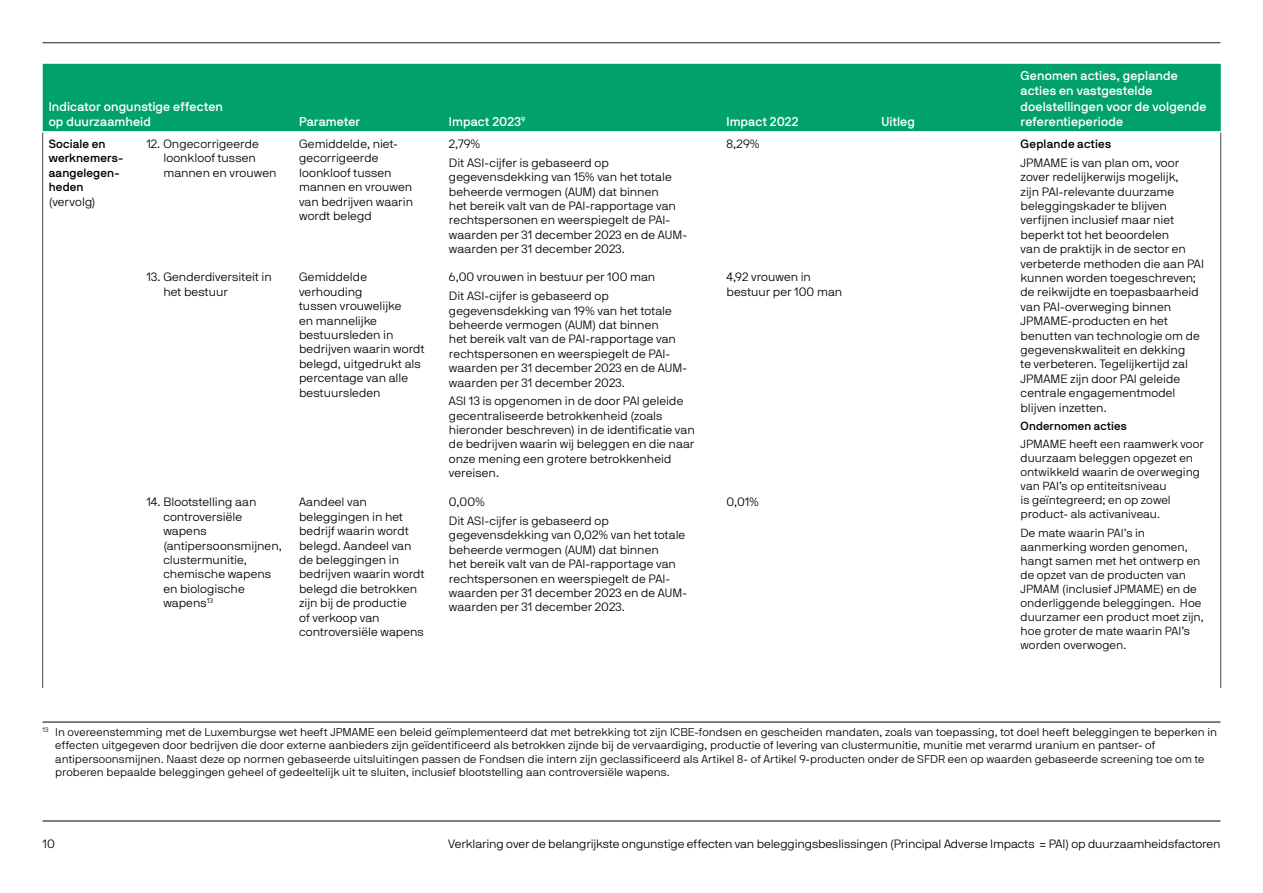
<style>
.page{position:relative;width:1263px;height:893px;background:#fff}
.page>*{position:absolute;margin:0;border:0;box-sizing:border-box;transform-origin:0 0}
.Name_-_8_10{font:12.75px/15.3px "JPMAM Pro Med";letter-spacing:.01em;color:#fff}
.Table_copy_-_8_10{font:12px/14.4px "JPMAM Pro Lig";letter-spacing:.005em;color:#000}
.Table_copy_-_8_10-2{font:12px/14.4px "JPMAM Pro Med";letter-spacing:.01em;color:#000}
.Table_copy_-_8_10-3{font:11.7px/14.1px "JPMAM Pro Lig";letter-spacing:.005em;color:#000}
.Table_copy_-_8_10-4{font:11.7px "JPMAM Pro Med";letter-spacing:.01em;color:#000}
.Source_no_Score_-_7_5_9{font:11.25px/13.5px "JPMAM Pro Lig";letter-spacing:.005em;color:#000}
.s1{font-family:"JPMAM Pro Lig"}
</style>
<div class="page">
<hr style="left:43px;top:821px;width:1177px;height:1px;background:#000">
<hr style="left:43px;top:42px;width:1177px;height:1px;background:#231f20">
<div style="left:43px;top:64px;width:1178px;height:67px;background:#00a16d"></div>
<hr style="left:42px;top:133px;width:1px;height:126px;background:#40464b">
<hr style="left:42px;top:259px;width:1px;height:232px;background:#40464b">
<hr style="left:42px;top:491px;width:1px;height:197px;background:#40464b">
<hr style="left:1220px;top:133px;width:1px;height:126px;background:#40464b">
<hr style="left:1220px;top:259px;width:1px;height:232px;background:#40464b">
<hr style="left:1220px;top:491px;width:1px;height:197px;background:#40464b">
<hr style="left:43px;top:722px;width:1177px;height:1px;background:#000">
<p class="Name_-_8_10" style="left:49px;top:98px;width:176px">Indicator ongunstige effecten op duurzaamheid</p>
<p class="Name_-_8_10" style="left:299px;top:114px;width:63px">Parameter</p>
<p class="Name_-_8_10" style="left:449px;top:114px;width:78px">Impact 2023<sup>9</sup></p>
<p class="Name_-_8_10" style="left:726px;top:114px;width:74px">Impact 2022</p>
<p class="Name_-_8_10" style="left:881px;top:114px;width:35px">Uitleg</p>
<p class="Name_-_8_10" style="left:1020px;top:68px;width:187px">Genomen acties, geplande acties en vastgestelde doelstellingen voor de volgende referentieperiode</p>
<p class="Table_copy_-_8_10-2" style="left:49px;top:137px;width:76px">Sociale en werknemers&shy;aangelegen&shy;heden <span class="s1">(vervolg)</span></p>
<p class="Table_copy_-_8_10" style="left:163px;top:137px;width:115px;text-indent:-17px">12. Ongecorrigeerde loonkloof tussen mannen en vrouwen</p>
<p class="Table_copy_-_8_10" style="left:299px;top:137px;width:115px">Gemiddelde, niet&shy;gecorrigeerde loonkloof tussen mannen en vrouwen van bedrijven waarin wordt belegd</p>
<p class="Table_copy_-_8_10" style="left:449px;top:137px;width:33px">2,79%</p>
<p class="Table_copy_-_8_10" style="left:449px;top:155px;width:240px">Dit ASI-cijfer is gebaseerd op gegevensdekking van 15% van het totale beheerde vermogen (AUM) dat binnen<br>het bereik valt van de PAI-rapportage van rechtspersonen en weerspiegelt de PAI&shy;waarden per 31 december 2023 en de AUM&shy;waarden per 31 december 2023.</p>
<p class="Table_copy_-_8_10" style="left:163px;top:270px;width:110px;text-indent:-17px">13. Genderdiversiteit in het bestuur</p>
<p class="Table_copy_-_8_10" style="left:299px;top:270px;width:127px">Gemiddelde verhouding<br>tussen vrouwelijke<br>en mannelijke bestuursleden in bedrijven waarin wordt belegd, uitgedrukt als percentage van alle bestuursleden</p>
<p class="Table_copy_-_8_10" style="left:449px;top:270px;width:208px">6,00 vrouwen in bestuur per 100 man</p>
<p class="Table_copy_-_8_10" style="left:449px;top:289px;width:240px">Dit ASI-cijfer is gebaseerd op gegevensdekking van 19% van het totale beheerde vermogen (AUM) dat binnen<br>het bereik valt van de PAI-rapportage van rechtspersonen en weerspiegelt de PAI&shy;waarden per 31 december 2023 en de AUM&shy;waarden per 31 december 2023.</p>
<p class="Table_copy_-_8_10" style="left:449px;top:394px;width:247px">ASI 13 is opgenomen in de door PAI geleide gecentraliseerde betrokkenheid (zoals hieronder beschreven) in de identificatie van de bedrijven waarin wij beleggen en die naar onze mening een grotere betrokkenheid vereisen.</p>
<p class="Table_copy_-_8_10" style="left:163px;top:495px;width:120px;text-indent:-17px">14. Blootstelling aan controversiële wapens (antipersoonsmijnen, clustermunitie, chemische wapens en biologische wapens<sup>13</sup></p>
<p class="Table_copy_-_8_10" style="left:299px;top:495px;width:127px">Aandeel van beleggingen in het bedrijf waarin wordt belegd. Aandeel van de beleggingen in bedrijven waarin wordt belegd die betrokken zijn bij de productie<br>of verkoop van controversiële wapens</p>
<p class="Table_copy_-_8_10" style="left:449px;top:495px;width:37px">0,00%</p>
<p class="Table_copy_-_8_10" style="left:449px;top:513px;width:240px">Dit ASI-cijfer is gebaseerd op gegevensdekking van 0,02% van het totale beheerde vermogen (AUM) dat binnen<br>het bereik valt van de PAI-rapportage van rechtspersonen en weerspiegelt de PAI&shy;waarden per 31 december 2023 en de AUM&shy;waarden per 31 december 2023.</p>
<p class="Table_copy_-_8_10" style="left:726px;top:137px;width:35px">8,29%</p>
<p class="Table_copy_-_8_10-2" style="left:1020px;top:137px;width:92px">Geplande acties</p>
<p class="Table_copy_-_8_10" style="left:1020px;top:155px;width:185px">JPMAME is van plan om, voor zover redelijkerwijs mogelijk,<br>zijn PAI-relevante duurzame beleggingskader te blijven verfijnen inclusief maar niet beperkt tot het beoordelen<br>van de praktijk in de sector en verbeterde methoden die aan PAI kunnen worden toegeschreven; de reikwijdte en toepasbaarheid van PAI-overweging binnen<br>JPMAME-producten en het benutten van technologie om de gegevenskwaliteit en dekking<br>te verbeteren. Tegelijkertijd zal<br>JPMAME zijn door PAI geleide centrale engagementmodel blijven inzetten.</p>
<p class="Table_copy_-_8_10-4" style="left:1020px;top:419px;width:108px">Ondernomen acties</p>
<p class="Table_copy_-_8_10-3" style="left:1020px;top:437px;width:185px">JPMAME heeft een raamwerk voor duurzaam beleggen opgezet en ontwikkeld waarin de overweging van PAI’s op entiteitsniveau<br>is geïntegreerd; en op zowel product- als activaniveau.</p>
<p class="Table_copy_-_8_10-3" style="left:1020px;top:525px;width:185px">De mate waarin PAI’s in aanmerking worden genomen, hangt samen met het ontwerp en de opzet van de producten van<br>JPMAM (inclusief JPMAME) en de onderliggende beleggingen. Hoe duurzamer een product moet zijn, hoe groter de mate waarin PAI’s worden overwogen.</p>
<p class="Table_copy_-_8_10" style="left:726px;top:270px;width:117px">4,92 vrouwen in bestuur per 100 man</p>
<p class="Table_copy_-_8_10" style="left:726px;top:495px;width:34px">0,01%</p>
<p class="Source_no_Score_-_7_5_9" style="left:55px;top:725px;width:1163px;text-indent:-13px"><sup>13</sup> In overeenstemming met de Luxemburgse wet heeft JPMAME een beleid geïmplementeerd dat met betrekking tot zijn ICBE-fondsen en gescheiden mandaten, zoals van toepassing, tot doel heeft beleggingen te beperken in effecten uitgegeven door bedrijven die door externe aanbieders zijn geïdentificeerd als betrokken zijnde bij de vervaardiging, productie of levering van clustermunitie, munitie met verarmd uranium en pantser- of antipersoonsmijnen. Naast deze op normen gebaseerde uitsluitingen passen de Fondsen die intern zijn geclassificeerd als Artikel 8- of Artikel 9-producten onder de SFDR een op waarden gebaseerde screening toe om te proberen bepaalde beleggingen geheel of gedeeltelijk uit te sluiten, inclusief blootstelling aan controversiële wapens.</p>
<p class="Table_copy_-_8_10" style="left:43px;top:837px;width:14px">10</p>
<p class="Table_copy_-_8_10" style="left:448px;top:837px;width:774px">Verklaring over de belangrijkste ongunstige effecten van beleggingsbeslissingen (Principal Adverse Impacts = PAI) op duurzaamheidsfactoren</p>
</div>
